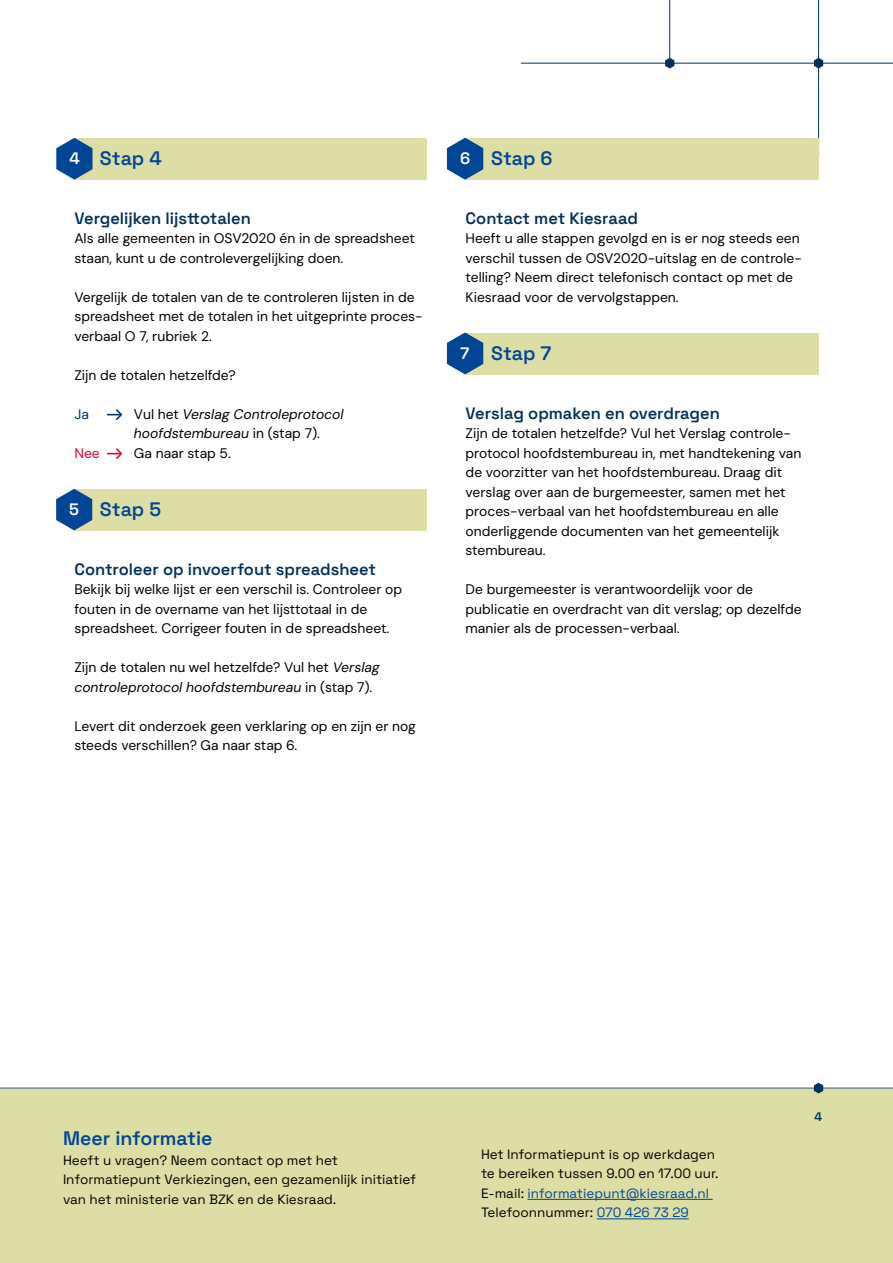
<style>
.page{position:relative;width:893px;height:1263px;background:#fff}
.page>*{position:absolute;margin:0;border:0;box-sizing:border-box;transform-origin:0 0}
.Onderdeel_balk{font:600 19.5px "Space Grotesk";color:#014694}
.H3_Paragraafkop{font:600 16.5px "Space Grotesk";color:#00305b}
.H3_Paragraafkop-2{font:16.5px "Space Grotesk Semi Bold 2";color:#00305b}
.H3_Paragraafkop-3{font:600 16.5px "Space Grotesk";color:#fff}
.P_Broodtekst{font:13.8px/19.5px "DM Sans 9 pt Regular 2";color:#000}
.P_Broodtekst-2{font:italic 13.8px/19.5px "DM Sans";color:#000}
.Onderdeel_balk-2{font:13.5px/19.5px "Space Grotesk";color:#000}
.t1{font:600 12.3px "Space Grotesk";color:#00305b}
.s1{font-family:"DM Sans 9 pt Regular 2";font-style:normal;color:#00305b}
.s2{font-family:"Space Grotesk Regular 2";font-style:normal;font-size:21px;color:#00305b}
.s3{font-family:"DM Sans 9 pt Regular 2";font-style:normal}
.s4{color:#e3032e}
.s5{font-family:"Space Grotesk Regular 2";font-size:21px;color:#e3032e}
.s6{font-family:"DM Sans";font-style:italic}
.s7{color:#014694}
</style>
<div class="page">
<hr style="left:669px;top:0;width:1px;height:63px;background:#00305b">
<hr style="left:521px;top:63px;width:372px;height:1px;background:#00305b">
<hr style="left:818px;top:0;width:1px;height:158px;background:#00305b">
<svg style="left:665px;top:58px;width:9px;height:11px"></svg>
<svg style="left:814px;top:58px;width:9px;height:11px"></svg>
<hr style="left:0;top:1088px;width:893px;height:1px;background:#00305b">
<div style="left:6px;top:1095px;width:881px;height:162px;background:#dddda6"></div>
<hr style="left:528px;top:1199px;width:185px;height:1px;background:#014694">
<hr style="left:597px;top:1218px;width:92px;height:1px;background:#014694">
<div style="left:0;top:1089px;width:893px;height:174px;border:12px solid #dddda6"></div>
<svg style="left:814px;top:1083px;width:9px;height:10px"></svg>
<div style="left:74px;top:138px;width:353px;height:41px;background:#dddda6"></div>
<div style="left:74px;top:489px;width:353px;height:41px;background:#dddda6"></div>
<div style="left:466px;top:138px;width:353px;height:41px;background:#dddda6"></div>
<div style="left:466px;top:333px;width:353px;height:41px;background:#dddda6"></div>
<svg style="left:56px;top:138px;width:37px;height:42px"></svg>
<svg style="left:56px;top:489px;width:36px;height:41px"></svg>
<svg style="left:447px;top:138px;width:36px;height:42px"></svg>
<svg style="left:447px;top:332px;width:36px;height:42px"></svg>
<h3 class="H3_Paragraafkop-3" style="left:69px;top:145px;width:12px">4</h3>
<p class="Onderdeel_balk" style="left:100px;top:143px;width:63px">Stap 4</p>
<h3 class="H3_Paragraafkop-2" style="left:74px;top:205px;width:178px">Vergelijken lijsttotalen</h3>
<p class="P_Broodtekst" style="left:74px;top:229px;width:342px">Als alle gemeenten in OSV2020 én in de spreadsheet staan, kunt u de controlevergelijking doen.</p>
<p class="P_Broodtekst" style="left:74px;top:287px;width:350px">Vergelijk de totalen van de te controleren lijsten in de spreadsheet met de totalen in het uitgeprinte proces&shy;verbaal O 7, rubriek 2.</p>
<p class="P_Broodtekst" style="left:74px;top:365px;width:163px">Zijn de totalen hetzelfde?</p>
<p class="P_Broodtekst-2" style="left:134px;top:404px;width:211px;text-indent:-60px"><span class="s1">Ja</span> <span class="s2">→</span> <span class="s3">Vul het</span> Verslag Controleprotocol hoofdstembureau <span class="s3">in (stap 7).</span></p>
<p class="P_Broodtekst" style="left:74px;top:443px;width:158px"><span class="s4">Nee</span> <span class="s5">→</span> Ga naar stap 5.</p>
<h3 class="H3_Paragraafkop-3" style="left:69px;top:496px;width:11px">5</h3>
<p class="Onderdeel_balk" style="left:100px;top:494px;width:63px">Stap 5</p>
<h3 class="H3_Paragraafkop" style="left:74px;top:556px;width:303px">Controleer op invoerfout spreadsheet</h3>
<p class="P_Broodtekst" style="left:74px;top:580px;width:329px">Bekijk bij welke lijst er een verschil is. Controleer op fouten in de overname van het lijsttotaal in de spreadsheet. Corrigeer fouten in de spreadsheet.</p>
<p class="P_Broodtekst" style="left:74px;top:658px;width:307px">Zijn de totalen nu wel hetzelfde? Vul het <span class="s6">Verslag controleprotocol hoofdstembureau</span> in (stap 7).</p>
<p class="P_Broodtekst" style="left:74px;top:716px;width:343px">Levert dit onderzoek geen verklaring op en zijn er nog steeds verschillen? Ga naar stap 6.</p>
<h3 class="H3_Paragraafkop-3" style="left:460px;top:145px;width:12px">6</h3>
<p class="Onderdeel_balk" style="left:491px;top:143px;width:63px">Stap 6</p>
<h3 class="H3_Paragraafkop" style="left:466px;top:205px;width:174px">Contact met Kiesraad</h3>
<p class="P_Broodtekst" style="left:466px;top:229px;width:336px">Heeft u alle stappen gevolgd en is er nog steeds een verschil tussen de OSV2020-uitslag en de controle&shy;telling? Neem direct telefonisch contact op met de Kiesraad voor de vervolgstappen.</p>
<h3 class="H3_Paragraafkop-3" style="left:460px;top:340px;width:11px">7</h3>
<p class="Onderdeel_balk" style="left:491px;top:338px;width:62px">Stap 7</p>
<h3 class="H3_Paragraafkop" style="left:466px;top:400px;width:256px">Verslag opmaken en overdragen</h3>
<p class="P_Broodtekst" style="left:466px;top:424px;width:337px">Zijn de totalen hetzelfde? Vul het Verslag controle&shy;protocol hoofdstembureau in, met handtekening van de voorzitter van het hoofdstembureau. Draag dit verslag over aan de burgemeester, samen met het proces-verbaal van het hoofdstembureau en alle onderliggende documenten van het gemeentelijk stembureau.</p>
<p class="P_Broodtekst" style="left:466px;top:580px;width:337px">De burgemeester is verantwoordelijk voor de publicatie en overdracht van dit verslag; op dezelfde manier als de processen-verbaal.</p>
<p class="Onderdeel_balk" style="left:63px;top:1123px;width:151px">Meer informatie</p>
<p class="Onderdeel_balk-2" style="left:63px;top:1149px;width:355px">Heeft u vragen? Neem contact op met het<br>Informatiepunt Verkiezingen, een gezamenlijk initiatief van het ministerie van BZK en de Kiesraad.</p>
<p class="Onderdeel_balk-2" style="left:481px;top:1144px;width:239px">Het Informatiepunt is op werkdagen te bereiken tussen 9.00 en 17.00 uur.<br>E-mail: <span class="s7">informatiepunt@kiesraad.nl</span></p>
<p class="Onderdeel_balk-2" style="left:481px;top:1202px;width:209px">Telefoonnummer: <span class="s7">070 426 73 29</span></p>
<p class="t1" style="left:815px;top:1106px;width:9px">44</p>
</div>
